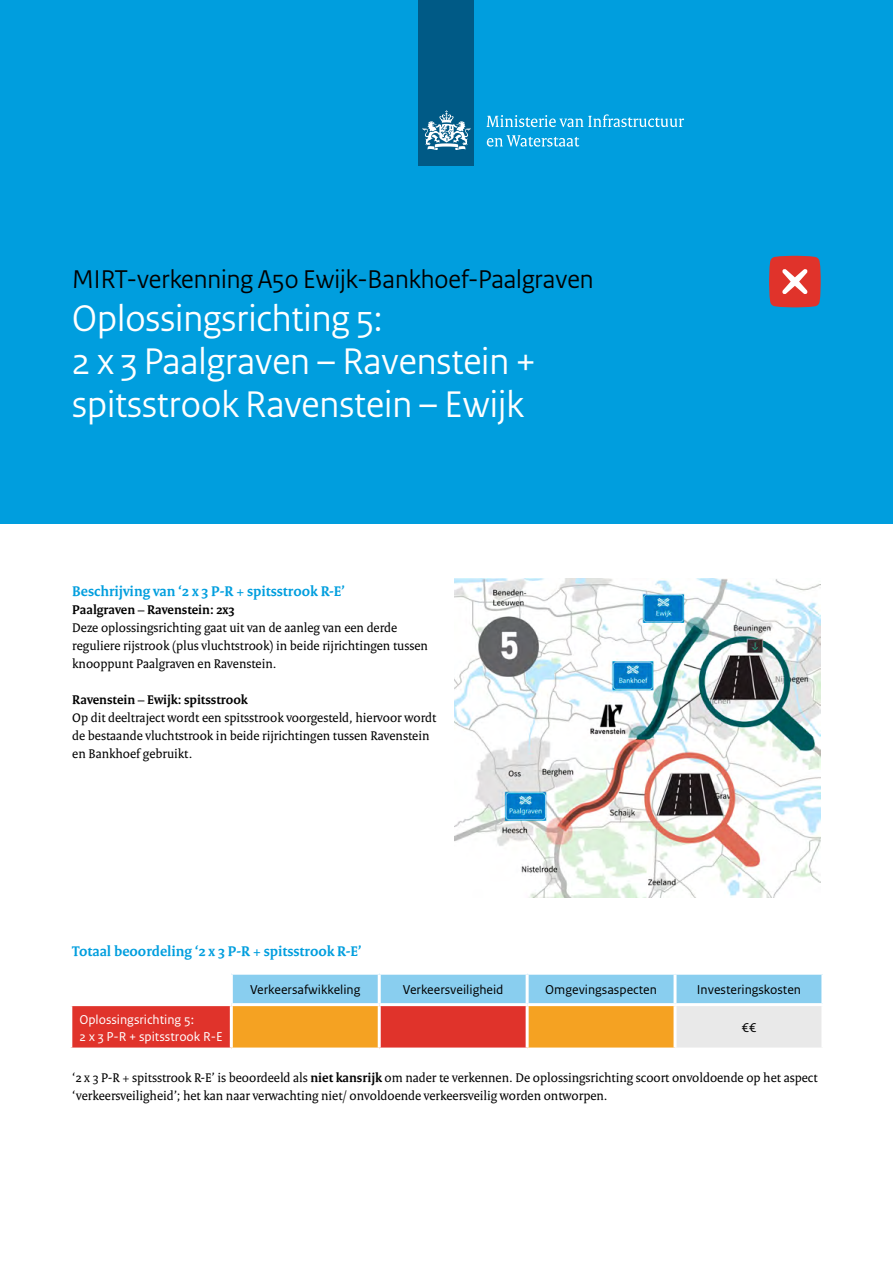
<style>
.page{position:relative;width:893px;height:1263px;background:#fff}
.page>*{position:absolute;margin:0;border:0;box-sizing:border-box;transform-origin:0 0}
.t1{font:39px/42.9px "Rijksoverheid Sans Heading";color:#fff}
.t2{font:27px "Rijksoverheid Sans Heading";color:#000}
.t3{font:700 15px "Rijksoverheid Serif";color:#009ede}
.t4{font:13.5px/18px "Rijksoverheid Serif";color:#000}
.t5{font:13.5px "Rijksoverheid Sans Text";color:#000}
.t6{font:700 13.5px "Rijksoverheid Serif";color:#000}
.t7{font:13.5px/16.5px "Rijksoverheid Sans Text";color:#fff}
.s1{font-weight:700}
</style>
<div class="page">
<div style="left:0;top:0;width:893px;height:524px;background:#009ede"></div>
<div style="left:419px;top:0;width:55px;height:166px;background:#005a86"></div>
<svg style="left:423px;top:110px;width:47px;height:40px"></svg>
<svg style="left:486px;top:114px;width:198px;height:13px"></svg>
<svg style="left:487px;top:135px;width:92px;height:12px"></svg>
<svg style="left:769px;top:256px;width:52px;height:51px;background:#d94f4b"></svg>
<img style="left:455px;top:578px;width:366px;height:319px">
<svg style="left:72px;top:975px;width:749px;height:72px;background:#c99c84"></svg>
<div style="left:675px;top:1005px;width:148px;height:44px;background:#e9e9e9"></div>
<hr style="left:230px;top:975px;width:3px;height:28px;background:#fff">
<hr style="left:378px;top:975px;width:3px;height:28px;background:#fff">
<hr style="left:526px;top:975px;width:3px;height:28px;background:#fff">
<hr style="left:673px;top:975px;width:3px;height:28px;background:#fff">
<hr style="left:69px;top:1003px;width:162px;height:3px;background:#fff">
<hr style="left:231px;top:1003px;width:148px;height:3px;background:#fff">
<hr style="left:230px;top:1006px;width:3px;height:41px;background:#fff">
<hr style="left:379px;top:1003px;width:148px;height:3px;background:#fff">
<hr style="left:378px;top:1006px;width:3px;height:41px;background:#fff">
<hr style="left:527px;top:1003px;width:148px;height:3px;background:#fff">
<hr style="left:526px;top:1006px;width:3px;height:41px;background:#fff">
<hr style="left:675px;top:1003px;width:149px;height:3px;background:#fff">
<hr style="left:673px;top:1006px;width:3px;height:41px;background:#fff">
<hr style="left:821px;top:1006px;width:3px;height:41px;background:#fff">
<hr style="left:675px;top:1047px;width:149px;height:3px;background:#fff">
<h1 class="t2" style="left:72px;top:264px;width:523px">MIRT-verkenning A50 Ewijk-Bankhoef-Paalgraven</h1>
<h1 class="t1" style="left:72px;top:297px;width:465px">Oplossingsrichting 5:<br>2 x 3 Paalgraven – Ravenstein + spitsstrook Ravenstein – Ewijk</h1>
<h2 class="t3" style="left:72px;top:582px;width:274px">Beschrijving van ‘2 x 3 P-R + spitsstrook R-E’</h2>
<h3 class="t6" style="left:72px;top:601px;width:164px">Paalgraven – Ravenstein: 2x3</h3>
<p class="t4" style="left:72px;top:618px;width:357px">Deze oplossingsrichting gaat uit van de aanleg van een derde reguliere rijstrook (plus vluchtstrook) in beide rijrichtingen tussen knooppunt Paalgraven en Ravenstein.</p>
<h3 class="t6" style="left:72px;top:691px;width:177px">Ravenstein – Ewijk: spitsstrook</h3>
<p class="t4" style="left:72px;top:708px;width:365px">Op dit deeltraject wordt een spitsstrook voorgesteld, hiervoor wordt de bestaande vluchtstrook in beide rijrichtingen tussen Ravenstein en Bankhoef gebruikt.</p>
<h2 class="t3" style="left:72px;top:942px;width:291px">Totaal beoordeling ‘2 x 3 P-R + spitsstrook R-E’</h2>
<p class="t5" style="left:250px;top:982px;width:112px">Verkeersafwikkeling</p>
<p class="t5" style="left:403px;top:982px;width:102px">Verkeersveiligheid</p>
<p class="t5" style="left:545px;top:982px;width:113px">Omgevingsaspecten</p>
<p class="t5" style="left:697px;top:982px;width:106px">Investeringskosten</p>
<p class="t7" style="left:79px;top:1011px;width:145px">Oplossingsrichting 5:<br>2 x 3 P-R + spitsstrook R-E</p>
<p class="t5" style="left:742px;top:1020px;width:16px">€€</p>
<p class="t4" style="left:72px;top:1068px;width:747px">‘2 x 3 P-R + spitsstrook R-E’ is beoordeeld als <span class="s1">niet kansrijk</span> om nader te verkennen. De oplossingsrichting scoort onvoldoende op het aspect ‘verkeersveiligheid’; het kan naar verwachting niet/ onvoldoende verkeersveilig worden ontworpen.</p>
</div>
